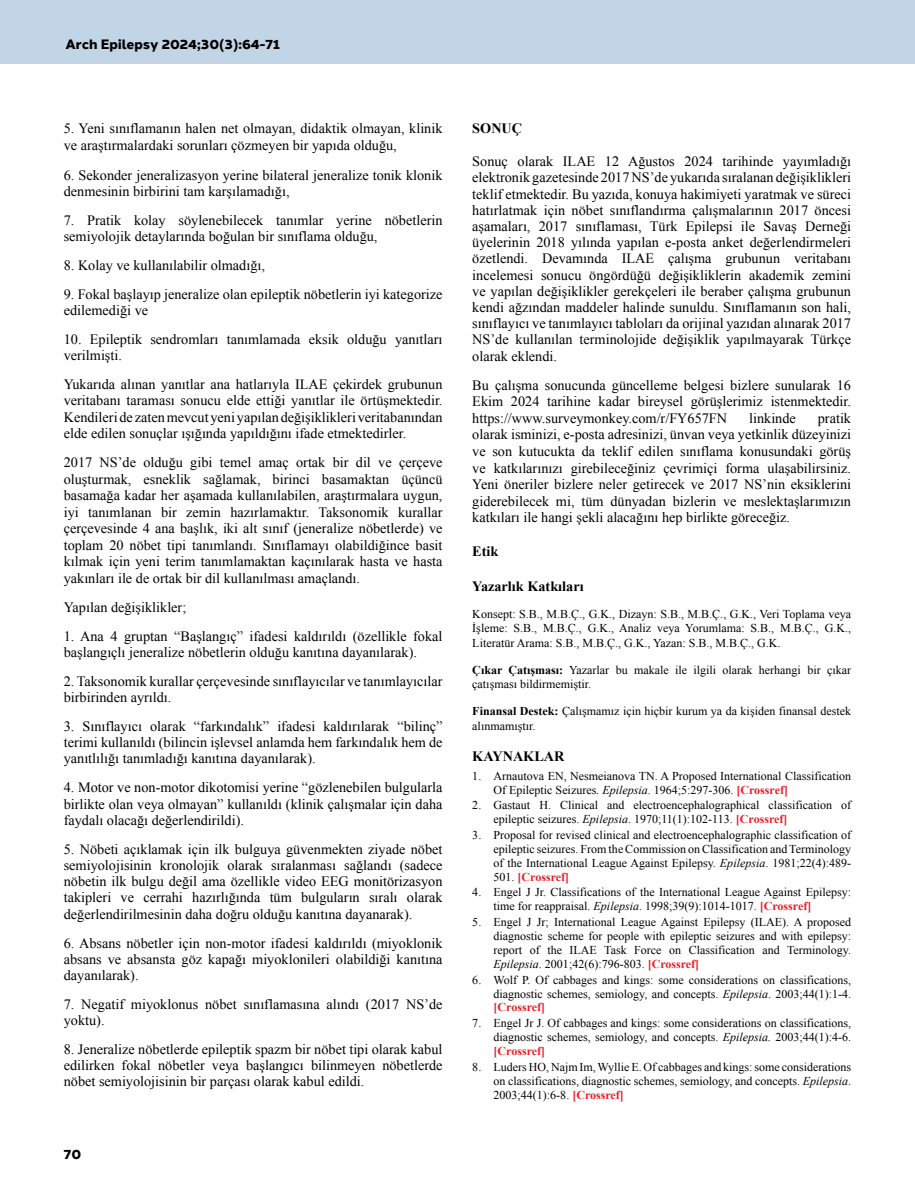
<style>
.page{position:relative;width:915px;height:1191px;background:#fff}
.page>*{position:absolute;margin:0;border:0;box-sizing:border-box;transform-origin:0 0}
.YAZI{font:14.25px/16.2px "Times New Roman";color:#000;text-align:justify}
.BOLD{font:700 14.25px "Times New Roman";color:#000}
.ARA_BASLIK{font:700 14.25px "Times New Roman";color:#000}
.t1{font:800 13.5px "Halcom";color:#000}
.ETİK{font:12px/14px "Times New Roman";color:#000;text-align:justify}
.s1{font-weight:700}
.s2{font-style:italic}
.s3{font-weight:700;color:#ee1d23}
</style>
<div class="page">
<div style="left:0;top:0;width:914px;height:64px;background:#c1d5e7"></div>
<p class="t1" style="left:65px;top:33px;width:216px">Arch Epilepsy 2024;30(3):64-71</p>
<p class="YAZI" style="left:64px;top:120px;width:380px;line-height:16.8px">5. Yeni sınıflamanın halen net olmayan, didaktik olmayan, klinik ve araştırmalardaki sorunları çözmeyen bir yapıda olduğu,</p>
<p class="YAZI" style="left:64px;top:166px;width:380px">6. Sekonder jeneralizasyon yerine bilateral jeneralize tonik klonik denmesinin birbirini tam karşılamadığı,</p>
<p class="YAZI" style="left:64px;top:212px;width:380px">7. Pratik kolay söylenebilecek tanımlar yerine nöbetlerin semiyolojik detaylarında boğulan bir sınıflama olduğu,</p>
<p class="YAZI" style="left:64px;top:257px;width:203px">8. Kolay ve kullanılabilir olmadığı,</p>
<p class="YAZI" style="left:64px;top:286px;width:380px">9. Fokal başlayıp jeneralize olan epileptik nöbetlerin iyi kategorize edilemediği ve</p>
<p class="YAZI" style="left:64px;top:331px;width:380px">10. Epileptik sendromları tanımlamada eksik olduğu yanıtları verilmişti.</p>
<p class="YAZI" style="left:64px;top:376px;width:380px">Yukarıda alınan yanıtlar ana hatlarıyla ILAE çekirdek grubunun veritabanı taraması sonucu elde ettiği yanıtlar ile örtüşmektedir.<br>Kendileri de zaten mevcut yeni yapılan değişiklikleri veritabanından elde edilen sonuçlar ışığında yapıldığını ifade etmektedirler.</p>
<p class="YAZI" style="left:64px;top:454px;width:380px">2017 NS’de olduğu gibi temel amaç ortak bir dil ve çerçeve oluşturmak, esneklik sağlamak, birinci basamaktan üçüncü basamağa kadar her aşamada kullanılabilen, araştırmalara uygun, iyi tanımlanan bir zemin hazırlamaktır. Taksonomik kurallar çerçevesinde 4 ana başlık, iki alt sınıf (jeneralize nöbetlerde) ve toplam 20 nöbet tipi tanımlandı. Sınıflamayı olabildiğince basit kılmak için yeni terim tanımlamaktan kaçınılarak hasta ve hasta yakınları ile de ortak bir dil kullanılması amaçlandı.</p>
<p class="YAZI" style="left:64px;top:598px;width:124px">Yapılan değişiklikler;</p>
<p class="YAZI" style="left:64px;top:627px;width:380px">1. Ana 4 gruptan “Başlangıç” ifadesi kaldırıldı (özellikle fokal başlangıçlı jeneralize nöbetlerin olduğu kanıtına dayanılarak).</p>
<p class="YAZI" style="left:64px;top:672px;width:380px">2. Taksonomik kurallar çerçevesinde sınıflayıcılar ve tanımlayıcılar birbirinden ayrıldı.</p>
<p class="YAZI" style="left:64px;top:718px;width:380px">3. Sınıflayıcı olarak “farkındalık” ifadesi kaldırılarak “bilinç” terimi kullanıldı (bilincin işlevsel anlamda hem farkındalık hem de yanıtlılığı tanımladığı kanıtına dayanılarak).</p>
<p class="YAZI" style="left:64px;top:779px;width:380px">4. Motor ve non-motor dikotomisi yerine “gözlenebilen bulgularla birlikte olan veya olmayan” kullanıldı (klinik çalışmalar için daha faydalı olacağı değerlendirildi).</p>
<p class="YAZI" style="left:64px;top:840px;width:380px">5. Nöbeti açıklamak için ilk bulguya güvenmekten ziyade nöbet semiyolojisinin kronolojik olarak sıralanması sağlandı (sadece nöbetin ilk bulgu değil ama özellikle video EEG monitörizasyon takipleri ve cerrahi hazırlığında tüm bulguların sıralı olarak değerlendirilmesinin daha doğru olduğu kanıtına dayanarak).</p>
<p class="YAZI" style="left:64px;top:934px;width:380px">6. Absans nöbetler için non-motor ifadesi kaldırıldı (miyoklonik absans ve absansta göz kapağı miyoklonileri olabildiği kanıtına dayanılarak).</p>
<p class="YAZI" style="left:64px;top:995px;width:380px">7. Negatif miyoklonus nöbet sınıflamasına alındı (2017 NS’de yoktu).</p>
<p class="YAZI" style="left:64px;top:1041px;width:380px">8. Jeneralize nöbetlerde epileptik spazm bir nöbet tipi olarak kabul edilirken fokal nöbetler veya başlangıcı bilinmeyen nöbetlerde nöbet semiyolojisinin bir parçası olarak kabul edildi.</p>
<p class="t1" style="left:64px;top:1143px;width:19px">70</p>
<p class="ARA_BASLIK" style="left:472px;top:118px;width:51px">SONUÇ</p>
<p class="YAZI" style="left:472px;top:153px;width:380px">Sonuç olarak ILAE 12 Ağustos 2024 tarihinde yayımladığı elektronik gazetesinde 2017 NS’de yukarıda sıralanan değişiklikleri teklif etmektedir. Bu yazıda, konuya hakimiyeti yaratmak ve süreci hatırlatmak için nöbet sınıflandırma çalışmalarının 2017 öncesi aşamaları, 2017 sınıflaması, Türk Epilepsi ile Savaş Derneği üyelerinin 2018 yılında yapılan e-posta anket değerlendirmeleri özetlendi. Devamında ILAE çalışma grubunun veritabanı incelemesi sonucu öngördüğü değişikliklerin akademik zemini ve yapılan değişiklikler gerekçeleri ile beraber çalışma grubunun kendi ağzından maddeler halinde sunuldu. Sınıflamanın son hali, sınıflayıcı ve tanımlayıcı tabloları da orijinal yazıdan alınarak 2017<br>NS’de kullanılan terminolojide değişiklik yapılmayarak Türkçe olarak eklendi.</p>
<p class="YAZI" style="left:472px;top:377px;width:380px">Bu çalışma sonucunda güncelleme belgesi bizlere sunularak 16<br>Ekim 2024 tarihine kadar bireysel görüşlerimiz istenmektedir. https://www.surveymonkey.com/r/FY657FN</p>
<p class="YAZI" style="left:472px;top:410px;width:380px;text-indent:345px">pratik olarak isminizi, e-posta adresinizi, ünvan veya yetkinlik düzeyinizi ve son kutucukta da teklif edilen sınıflama konusundaki görüş ve katkılarınızı girebileceğiniz çevrimiçi forma ulaşabilirsiniz.<br>Yeni öneriler bizlere neler getirecek ve 2017 NS’nin eksiklerini giderebilecek mi, tüm dünyadan bizlerin ve meslektaşlarımızın katkıları ile hangi şekli alacağını hep birlikte göreceğiz.</p>
<p class="BOLD" style="left:472px;top:541px;width:28px">Etik</p>
<p class="BOLD" style="left:472px;top:576px;width:113px">Yazarlık Katkıları</p>
<p class="ETİK" style="left:472px;top:606px;width:380px;line-height:14.4px">Konsept: S.B., M.B.Ç., G.K., Dizayn: S.B., M.B.Ç., G.K., Veri Toplama veya İşleme: S.B., M.B.Ç., G.K., Analiz veya Yorumlama: S.B., M.B.Ç., G.K., Literatür Arama: S.B., M.B.Ç., G.K., Yazan: S.B., M.B.Ç., G.K.</p>
<p class="ETİK" style="left:472px;top:662px;width:380px;line-height:14.4px"><span class="s1">Çıkar Çatışması:</span> Yazarlar bu makale ile ilgili olarak herhangi bir çıkar çatışması bildirmemiştir.</p>
<p class="ETİK" style="left:472px;top:704px;width:380px;line-height:14.4px"><span class="s1">Finansal Destek:</span> Çalışmamız için hiçbir kurum ya da kişiden finansal destek alınmamıştır.</p>
<p class="ARA_BASLIK" style="left:472px;top:746px;width:94px">KAYNAKLAR</p>
<p class="ETİK" style="left:493px;top:768px;width:359px;text-indent:-21px">1. Arnautova EN, Nesmeianova TN. A Proposed International Classification<br>Of Epileptic Seizures<span class="s2">. Epilepsia</span>. 1964;5:297-306. <span class="s3">[Crossref]</span></p>
<p class="ETİK" style="left:493px;top:798px;width:359px;text-indent:-21px">2. Gastaut H. Clinical and electroencephalographical classification of epileptic seizures. <span class="s2">Epilepsia</span>. 1970;11(1):102-113. <span class="s3">[Crossref]</span></p>
<p class="ETİK" style="left:493px;top:827px;width:359px;text-indent:-21px">3. Proposal for revised clinical and electroencephalographic classification of epileptic seizures. From the Commission on Classification and Terminology of the International League Against Epilepsy. <span class="s2">Epilepsia</span>. 1981;22(4):489- 501. <span class="s3">[Crossref]</span></p>
<p class="ETİK" style="left:493px;top:885px;width:359px;text-indent:-21px">4. Engel J Jr. Classifications of the International League Against Epilepsy: time for reappraisal. <span class="s2">Epilepsia</span>. 1998;39(9):1014-1017. <span class="s3">[Crossref]</span></p>
<p class="ETİK" style="left:493px;top:915px;width:359px;text-indent:-21px">5. Engel J Jr; International League Against Epilepsy (ILAE). A proposed diagnostic scheme for people with epileptic seizures and with epilepsy: report of the ILAE Task Force on Classification and Terminology.<br><span class="s2">Epilepsia</span>. 2001;42(6):796-803. <span class="s3">[Crossref]</span></p>
<p class="ETİK" style="left:493px;top:972px;width:359px;text-indent:-21px">6. Wolf P. Of cabbages and kings: some considerations on classifications, diagnostic schemes, semiology, and concepts. <span class="s2">Epilepsia</span>. 2003;44(1):1-4. <span class="s3">[Crossref]</span></p>
<p class="ETİK" style="left:493px;top:1016px;width:359px;text-indent:-21px">7. Engel Jr J. Of cabbages and kings: some considerations on classifications, diagnostic schemes, semiology, and concepts. <span class="s2">Epilepsia.</span> 2003;44(1):4-6. <span class="s3">[Crossref]</span></p>
<p class="ETİK" style="left:493px;top:1059px;width:359px;text-indent:-21px">8. Luders HO, Najm Im, Wyllie E. Of cabbages and kings: some considerations on classifications, diagnostic schemes, semiology, and concepts. <span class="s2">Epilepsia</span>.<br>2003;44(1):6-8. <span class="s3">[Crossref]</span></p>
<p class="YAZI" style="left:748px;top:410px;width:48px">linkinde</p>
</div>
